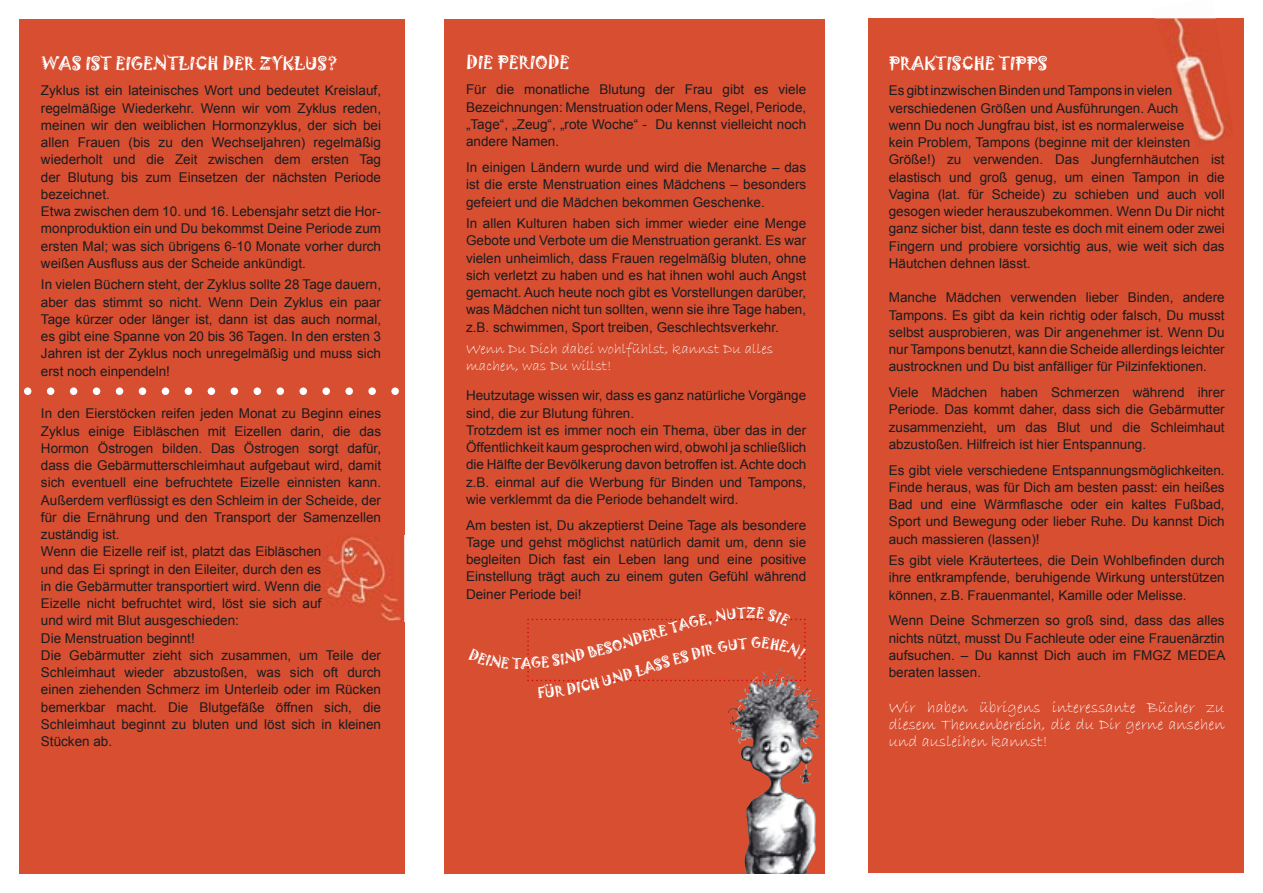
<style>
.page{position:relative;width:1263px;height:893px;background:#fff}
.page>*{position:absolute;margin:0;border:0;box-sizing:border-box;transform-origin:0 0}
.t1{font:16.5px/17.2px "Bradley Hand ITC";color:#fff;text-align:justify}
.t2{font:16.5px "Jokerman";color:#fff}
.t3{font:15px/17.2px "Bradley Hand ITC";color:#fff}
.t4{font:13.5px/17.2px "Arial";color:#1b1c20;text-align:justify}
.t5{font:13.5px "Jokerman";color:#fff}
</style>
<div class="page">
<div style="left:869px;top:19px;width:375px;height:854px;background:#d84e31"></div>
<div style="left:445px;top:19px;width:380px;height:855px;background:#d84e31"></div>
<div style="left:19px;top:19px;width:385px;height:854px;background:#d84e31"></div>
<img style="left:1151px;top:18px;width:65px;height:1px">
<img style="left:1171px;top:19px;width:55px;height:124px">
<img style="left:325px;top:535px;width:80px;height:87px">
<svg style="left:24px;top:387px;width:375px;height:8px"></svg>
<img style="left:775px;top:688px;width:47px;height:96px">
<svg style="left:527px;top:618px;width:279px;height:81px"></svg>
<p class="t2" style="left:41px;top:51px;width:297px">WAS IST EIGENTLICH DER ZYKLUS?</p>
<p class="t4" style="left:41px;top:82px;width:342px;text-align:left">Zyklus ist ein lateinisches Wort und bedeutet Kreislauf, regelmäßige Wiederkehr. Wenn wir vom Zyklus reden, meinen wir den weiblichen Hormonzyklus, der sich bei allen Frauen (bis zu den Wechseljahren) regelmäßig wiederholt und die Zeit zwischen dem ersten Tag der Blutung bis zum Einsetzen der nächsten Periode bezeichnet.<br>Etwa zwischen dem 10. und 16. Lebensjahr setzt die Hor&shy;monproduktion ein und Du bekommst Deine Periode zum ersten Mal; was sich übrigens 6-10 Monate vorher durch weißen Ausfluss aus der Scheide ankündigt.</p>
<p class="t4" style="left:41px;top:276px;width:342px">In vielen Büchern steht, der Zyklus sollte 28 Tage dauern, aber das stimmt so nicht. Wenn Dein Zyklus ein paar Tage kürzer oder länger ist, dann ist das auch normal, es gibt eine Spanne von 20 bis 36 Tagen. In den ersten 3<br>Jahren ist der Zyklus noch unregelmäßig und muss sich erst noch einpendeln!</p>
<p class="t4" style="left:41px;top:405px;width:342px;text-align:left">In den Eierstöcken reifen jeden Monat zu Beginn eines Zyklus einige Eibläschen mit Eizellen darin, die das Hormon Östrogen bilden. Das Östrogen sorgt dafür, dass die Gebärmutterschleimhaut aufgebaut wird, damit sich eventuell eine befruchtete Eizelle einnisten kann.<br>Außerdem verflüssigt es den Schleim in der Scheide, der für die Ernährung und den Transport der Samenzellen zuständig ist.<br>Wenn die Eizelle reif ist, platzt das Eibläschen<br>und das Ei springt in den Eileiter, durch den es<br>in die Gebärmutter transportiert wird. Wenn die<br>Eizelle nicht befruchtet wird, löst sie sich auf<br>und wird mit Blut ausgeschieden:<br>Die Menstruation beginnt!<br>Die Gebärmutter zieht sich zusammen, um Teile der Schleimhaut wieder abzustoßen, was sich oft durch einen ziehenden Schmerz im Unterleib oder im Rücken bemerkbar macht. Die Blutgefäße öffnen sich, die Schleimhaut beginnt zu bluten und löst sich in kleinen Stücken ab.</p>
<p class="t2" style="left:466px;top:50px;width:105px">DIE PERIODE</p>
<p class="t4" style="left:466px;top:81px;width:342px">Für die monatliche Blutung der Frau gibt es viele Bezeichnungen: Menstruation oder Mens, Regel, Periode, „Tage“, „Zeug“, „rote Woche“ - Du kennst vielleicht noch andere Namen.</p>
<p class="t4" style="left:466px;top:159px;width:342px">In einigen Ländern wurde und wird die Menarche – das ist die erste Menstruation eines Mädchens – besonders gefeiert und die Mädchen bekommen Geschenke.</p>
<p class="t4" style="left:466px;top:215px;width:342px">In allen Kulturen haben sich immer wieder eine Menge Gebote und Verbote um die Menstruation gerankt. Es war vielen unheimlich, dass Frauen regelmäßig bluten, ohne sich verletzt zu haben und es hat ihnen wohl auch Angst gemacht. Auch heute noch gibt es Vorstellungen darüber, was Mädchen nicht tun sollten, wenn sie ihre Tage haben, z.B. schwimmen, Sport treiben, Geschlechtsverkehr.</p>
<p class="t3" style="left:466px;top:340px;width:309px">Wenn Du Dich dabei wohlfühlst, kannst Du alles machen, was Du willst!</p>
<p class="t4" style="left:466px;top:387px;width:342px;text-align:left">Heutzutage wissen wir, dass es ganz natürliche Vorgänge sind, die zur Blutung führen.<br>Trotzdem ist es immer noch ein Thema, über das in der Öffentlichkeit kaum gesprochen wird, obwohl ja schließlich die Hälfte der Bevölkerung davon betroffen ist. Achte doch z.B. einmal auf die Werbung für Binden und Tampons, wie verklemmt da die Periode behandelt wird.</p>
<p class="t4" style="left:466px;top:516px;width:342px">Am besten ist, Du akzeptierst Deine Tage als besondere Tage und gehst möglichst natürlich damit um, denn sie begleiten Dich fast ein Leben lang und eine positive Einstellung trägt auch zu einem guten Gefühl während Deiner Periode bei!</p>
<p class="t5" style="left:746px;top:603px;width:11px">Z</p>
<p class="t2" style="left:889px;top:51px;width:160px">PRAKTISCHE TIPPS</p>
<p class="t4" style="left:889px;top:82px;width:337px;text-align:left">Es gibt inzwischen Binden und Tampons in vielen verschiedenen Größen und Ausführungen. Auch<br>wenn Du noch Jungfrau bist, ist es normalerweise<br>kein Problem, Tampons (beginne mit der kleinsten Größe!) zu verwenden. Das Jungfernhäutchen ist elastisch und groß genug, um einen Tampon in die Vagina (lat. für Scheide) zu schieben und auch voll gesogen wieder herauszubekommen. Wenn Du Dir nicht ganz sicher bist, dann teste es doch mit einem oder zwei Fingern und probiere vorsichtig aus, wie weit sich das Häutchen dehnen lässt.</p>
<p class="t4" style="left:889px;top:289px;width:337px">Manche Mädchen verwenden lieber Binden, andere Tampons. Es gibt da kein richtig oder falsch, Du musst selbst ausprobieren, was Dir angenehmer ist. Wenn Du nur Tampons benutzt, kann die Scheide allerdings leichter austrocknen und Du bist anfälliger für Pilzinfektionen.</p>
<p class="t4" style="left:889px;top:384px;width:337px">Viele Mädchen haben Schmerzen während ihrer Periode. Das kommt daher, dass sich die Gebärmutter zusammenzieht, um das Blut und die Schleimhaut abzustoßen. Hilfreich ist hier Entspannung.</p>
<p class="t4" style="left:889px;top:461px;width:337px">Es gibt viele verschiedene Entspannungsmöglichkeiten.<br>Finde heraus, was für Dich am besten passt: ein heißes Bad und eine Wärmflasche oder ein kaltes Fußbad, Sport und Bewegung oder lieber Ruhe. Du kannst Dich auch massieren (lassen)!</p>
<p class="t4" style="left:889px;top:552px;width:337px">Es gibt viele Kräutertees, die Dein Wohlbefinden durch ihre entkrampfende, beruhigende Wirkung unterstützen können, z.B. Frauenmantel, Kamille oder Melisse.</p>
<p class="t4" style="left:889px;top:612px;width:338px">Wenn Deine Schmerzen so groß sind, dass das alles nichts nützt, musst Du Fachleute oder eine Frauenärztin aufsuchen. – Du kannst Dich auch im FMGZ MEDEA beraten lassen.</p>
<p class="t1" style="left:889px;top:699px;width:337px">Wir haben übrigens interessante Bücher zu diesem Themenbereich, die du Dir gerne ansehen und ausleihen kannst!</p>
</div>
